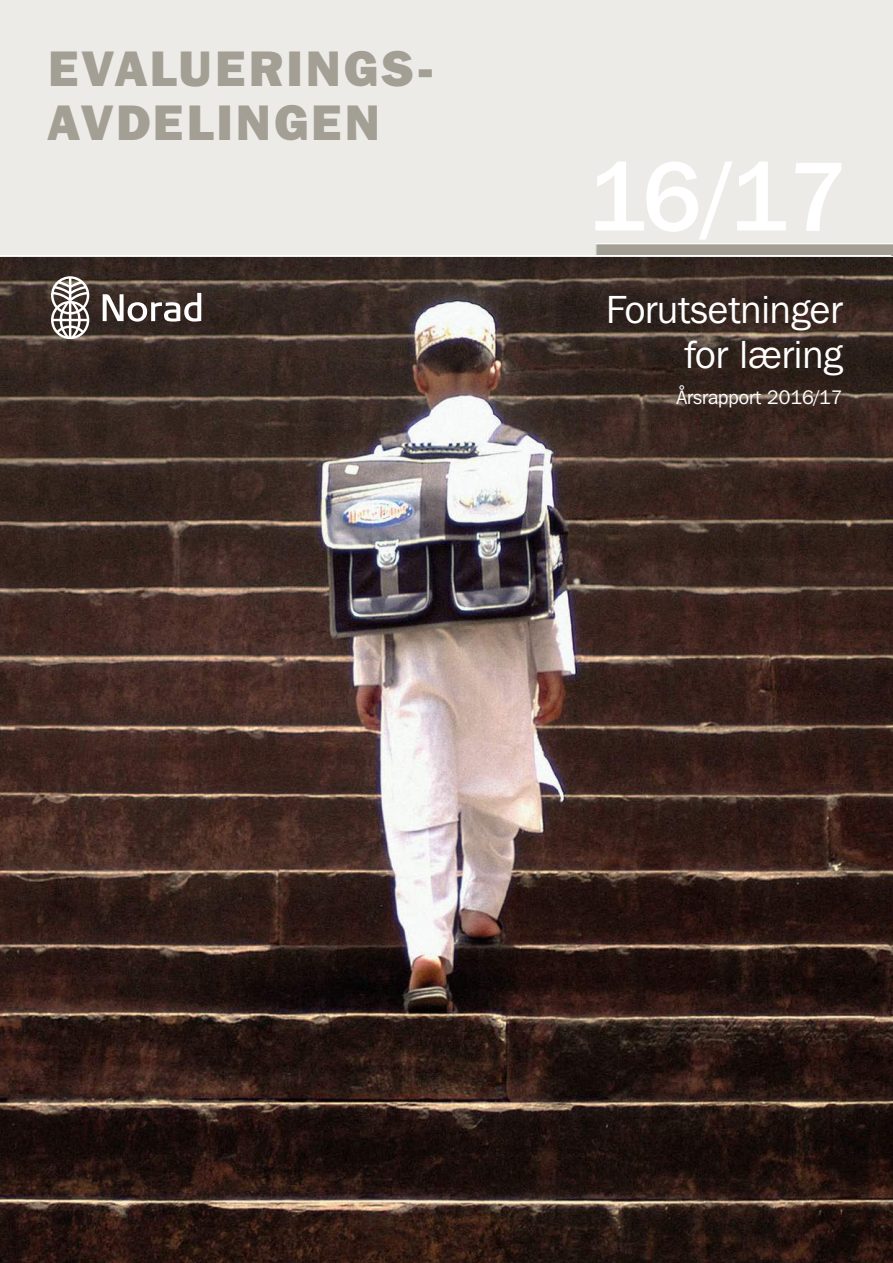
<style>
.page{position:relative;width:893px;height:1263px;background:#fff}
.page>*{position:absolute;margin:0;border:0;box-sizing:border-box;transform-origin:0 0}
.t1{font:500 97.5px "Franklin Gothic IT Cby BT";color:#fff}
.t2{font:800 49.65px/54.3px "Franklin Gothic IT Cby BT";letter-spacing:.06em;color:#a39f94}
.t3{font:39px/45px "Franklin Gothic IT Cby BT";color:#fff;text-align:right}
.t4{font:19.5px "Franklin Gothic IT Cby BT";color:#fff}
</style>
<div class="page">
<img style="left:0;top:256px;width:893px;height:1007px">
<div style="left:0;top:0;width:893px;height:256px;background:#edebe8"></div>
<svg style="left:595px;top:243px;width:298px;height:14px;background:#b1aea5"></svg>
<svg style="left:103px;top:293px;width:98px;height:29px"></svg>
<svg style="left:51px;top:276px;width:38px;height:63px"></svg>
<hr style="left:0;top:255px;width:891px;height:1px;background:#fff">
<p class="t2" style="left:48px;top:40px;width:387px">EVALUERINGS-<br>AVDELINGEN</p>
<h1 class="t1" style="left:587px;top:136px;width:261px">16/17</h1>
<p class="t3" style="left:606px;top:286px;width:238px">Forutsetninger for læring</p>
<p class="t4" style="left:676px;top:385px;width:168px">Årsrapport 2016/17</p>
</div>
